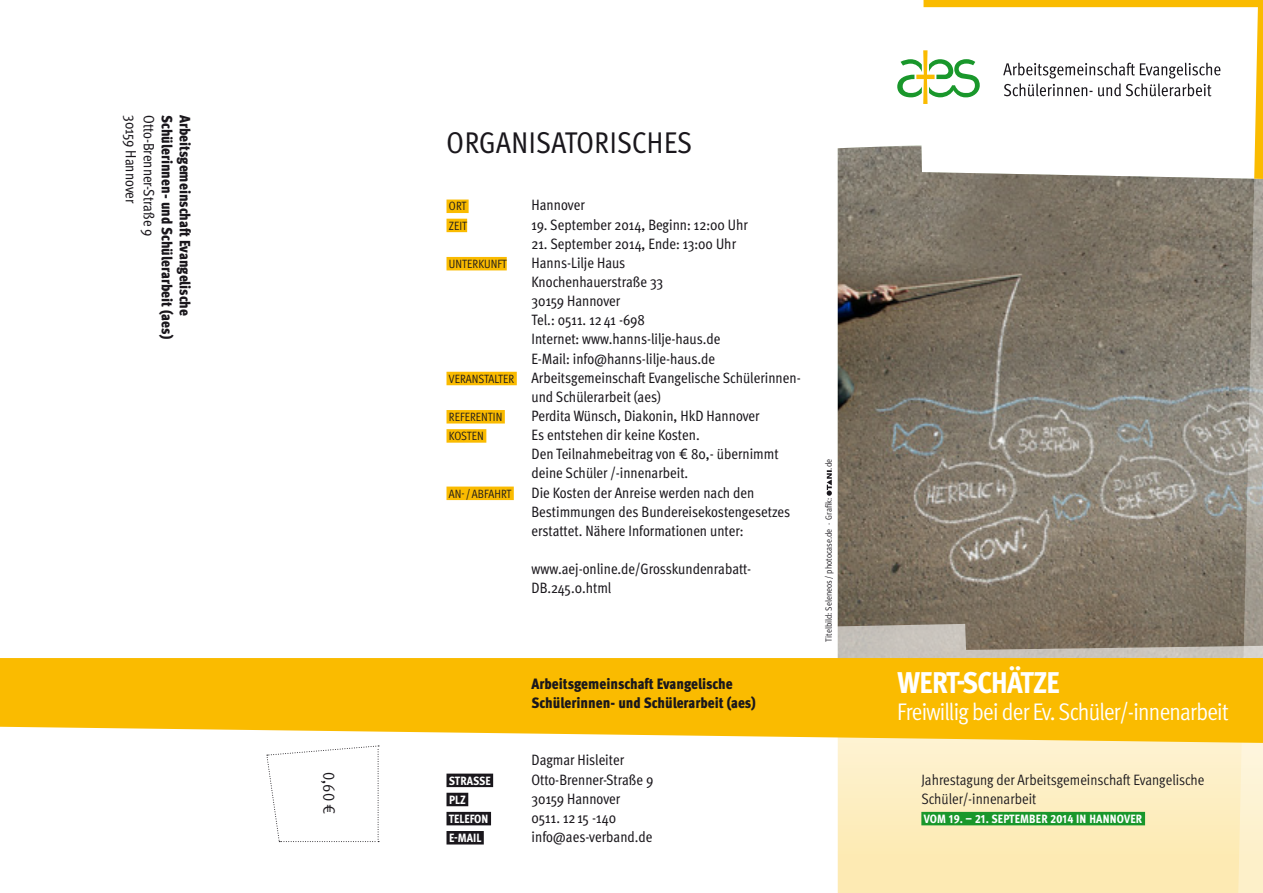
<style>
.page{position:relative;width:1263px;height:893px;background:#fff}
.page>*{position:absolute;margin:0;border:0;box-sizing:border-box;transform-origin:0 0}
.t1{font:30px "Meta Cond OT";letter-spacing:.01em;color:#1a171c}
.t2{font:800 30px "Meta Cond OT";letter-spacing:-.03em;color:#fff}
.t3{font:24px "Meta Cond OT";letter-spacing:-.03em;color:#fff}
.t4{font:16.5px "Meta Cond OT";color:#1a171c}
.t5{font:15px/19.2px "Meta Cond OT";color:#1a171c}
.t6{font:900 15px/19.2px "Meta Cond OT";color:#1a171c}
.t7{font:15px/19.2px "Meta Cond OT";color:#1a171c}
.t8{font:800 12px "Meta Cond OT";letter-spacing:.01em;color:#fff}
.t9{font:12px "Meta Cond OT";letter-spacing:.01em;color:#1a171c}
.t10{font:9px "Meta Cond OT";color:#1a171c}
.s1{font-size:15px}
.s2{font-size:12px}
</style>
<div class="page">
<img style="left:838px;top:145px;width:400px;height:479px">
<svg style="left:279px;top:624px;width:959px;height:269px"></svg>
<svg style="left:838px;top:743px;width:400px;height:150px;background:#fcedbe"></svg>
<div style="left:921px;top:812px;width:224px;height:13px;background:#19972b"></div>
<svg style="left:827px;top:470px;width:5px;height:26px"></svg>
<svg style="left:923px;top:0;width:340px;height:179px"></svg>
<svg style="left:1238px;top:179px;width:25px;height:714px;background:#b4ad9d"></svg>
<svg style="left:0;top:658px;width:1263px;height:85px;background:#fac118"></svg>
<svg style="left:266px;top:745px;width:113px;height:97px"></svg>
<div style="left:446px;top:200px;width:23px;height:13px;background:#fabb00"></div>
<div style="left:446px;top:219px;width:21px;height:13px;background:#fabb00"></div>
<div style="left:446px;top:257px;width:61px;height:13px;background:#fabb00"></div>
<div style="left:446px;top:372px;width:71px;height:13px;background:#fabb00"></div>
<div style="left:446px;top:410px;width:59px;height:13px;background:#fabb00"></div>
<div style="left:446px;top:429px;width:40px;height:14px;background:#fabb00"></div>
<div style="left:446px;top:487px;width:68px;height:13px;background:#fabb00"></div>
<div style="left:446px;top:774px;width:47px;height:13px;background:#1a171c"></div>
<div style="left:446px;top:793px;width:22px;height:13px;background:#1a171c"></div>
<div style="left:446px;top:812px;width:45px;height:13px;background:#1a171c"></div>
<div style="left:446px;top:831px;width:38px;height:13px;background:#1a171c"></div>
<svg style="left:897px;top:50px;width:83px;height:54px"></svg>
<svg style="left:1003px;top:63px;width:217px;height:33px"></svg>
<p class="t5" style="left:159px;top:115px;width:123px;rotate:90deg">Otto-Brenner-Straße 9</p>
<p class="t6" style="left:176px;top:115px;width:226px;rotate:90deg">Schülerinnen- und Schülerarbeit (aes)</p>
<p class="t6" style="left:194px;top:115px;width:203px;rotate:90deg">Arbeitsgemeinschaft Evangelische</p>
<p class="t5" style="left:141px;top:115px;width:90px;rotate:90deg">30159 Hannover</p>
<p class="t4" style="left:339px;top:772px;width:44px;rotate:90deg">0,60 €</p>
<h1 class="t1" style="left:447px;top:124px;width:247px">Organisatorisches</h1>
<p class="t9" style="left:449px;top:199px;width:58px">ort <span class="s1">H</span></p>
<p class="t5" style="left:540px;top:195px;width:46px">annover</p>
<p class="t9" style="left:449px;top:218px;width:20px">ZEIT</p>
<p class="t5" style="left:531px;top:214px;width:218px">19. September 2014, Beginn: 12:00 Uhr</p>
<p class="t5" style="left:531px;top:233px;width:206px">21. September 2014, Ende: 13:00 Uhr</p>
<p class="t5" style="left:449px;top:253px;width:178px"><span class="s2">Unterku nft</span> Hanns-Lilje Haus</p>
<p class="t5" style="left:531px;top:272px;width:133px">Knochenhauerstraße 33</p>
<p class="t5" style="left:531px;top:291px;width:90px">30159 Hannover</p>
<p class="t5" style="left:531px;top:310px;width:115px">Tel.: 0511. 12 41 -698</p>
<p class="t5" style="left:531px;top:329px;width:190px">I nternet: www.hanns-lilje-haus.de</p>
<p class="t5" style="left:531px;top:348px;width:185px">E-Mail: info@hanns-lilje-haus.de</p>
<p class="t5" style="left:449px;top:367px;width:353px"><span class="s2">Veranstalter</span> Arbeitsgemeinschaft Evangelische Schülerinnen-</p>
<p class="t5" style="left:531px;top:386px;width:131px">und Schülerarbeit (aes)</p>
<p class="t9" style="left:449px;top:409px;width:6px">Refe</p>
<p class="t9" style="left:470px;top:409px;width:34px">renti n</p>
<p class="t5" style="left:532px;top:406px;width:230px">Perdita Wünsch, Diakonin, H kD Hannover</p>
<p class="t9" style="left:449px;top:429px;width:65px">Koste n <span class="s1">E</span></p>
<p class="t5" style="left:532px;top:425px;width:249px;text-indent:6px">s entstehen dir keine Kosten.<br>Den Teilnahmebeitrag von € 80,- übernimmt deine Schüler /-innenarbeit.</p>
<p class="t9" style="left:449px;top:486px;width:63px">An-/Abfahrt</p>
<p class="t5" style="left:531px;top:482px;width:260px">Die Kosten der Anreise werden nach den<br>Bestimmungen des Bundereisekostengesetzes erstattet. Nähere I nformationen unter:</p>
<p class="t5" style="left:531px;top:559px;width:221px">www.aej-online.de/Grosskundenrabatt-<br>DB.245.0.html</p>
<p class="t6" style="left:531px;top:674px;width:226px">Arbeitsgemeinschaft Evangelische<br>Schülerinnen- und Schülerarbeit (aes)</p>
<p class="t5" style="left:531px;top:750px;width:94px">Dagmar H isleiter</p>
<p class="t8" style="left:449px;top:773px;width:43px">STRASSE</p>
<p class="t5" style="left:532px;top:769px;width:123px">Otto-Brenner-Straße 9</p>
<p class="t8" style="left:449px;top:792px;width:18px">PLZ</p>
<p class="t5" style="left:531px;top:788px;width:90px">30159 Hannover</p>
<p class="t8" style="left:449px;top:811px;width:41px">TELEFON</p>
<p class="t5" style="left:532px;top:807px;width:86px">0511. 12 15 -140</p>
<p class="t8" style="left:449px;top:830px;width:33px">E-MAIL</p>
<p class="t5" style="left:532px;top:827px;width:122px">info@aes-verband.de</p>
<p class="t10" style="left:823px;top:470px;width:12px;rotate:-90deg">.de</p>
<p class="t10" style="left:823px;top:641px;width:145px;rotate:-90deg">Titelbild: Seleneos / photocase.de · Grafik:</p>
<h1 class="t2" style="left:897px;top:663px;width:164px">WERT-SCHÄTZE</h1>
<h2 class="t3" style="left:897px;top:697px;width:333px">Freiwillig bei der Ev. Schüler/-innenarbeit</h2>
<p class="t7" style="left:921px;top:769px;width:285px">Jahrestagung der Arbeitsgemeinschaft Evangelische<br>Schüler/-innenarbeit</p>
<p class="t8" style="left:924px;top:811px;width:220px">VOM 19. – 21. SEPTEMBER 2014 IN HANNOVER</p>
</div>
